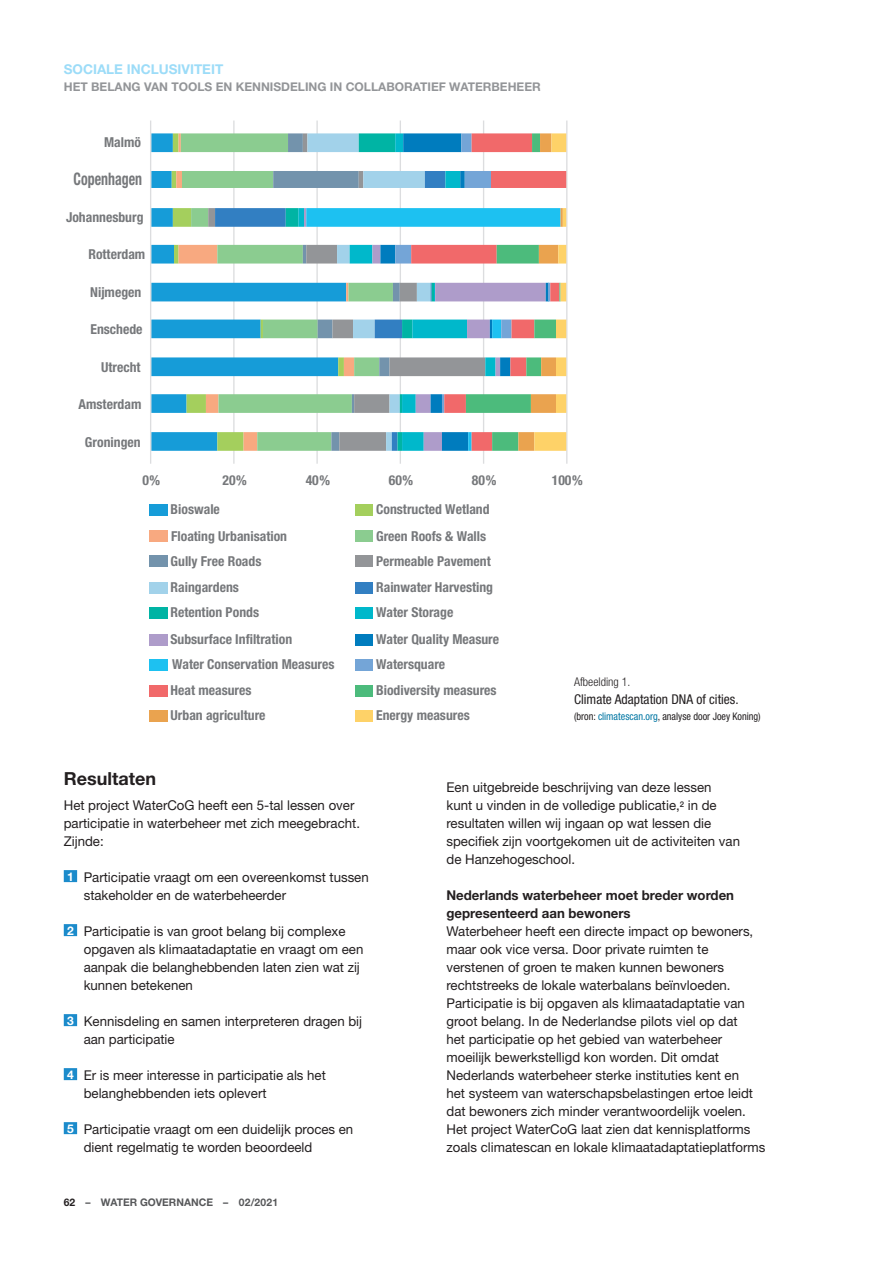
<style>
.page{position:relative;width:893px;height:1263px;background:#fff}
.page>*{position:absolute;margin:0;border:0;box-sizing:border-box;transform-origin:0 0}
.t1{font:700 18px "Helvetica Neue";color:#231f20}
.t2{font:700 condensed 17.25px "Helvetica Neue";color:#76787b;scale:.81 1}
.t3{font:700 condensed 17.1px "Helvetica Neue";color:#76787b}
.t4{font:700 condensed 13.65px/26.2px "Helvetica Neue";color:#76787b}
.t5{font:13.5px/18px "Helvetica Neue";color:#231f20}
.t6{font:700 13.5px/18px "Helvetica Neue";color:#231f20}
.t7{font:condensed 13.5px "Helvetica Neue";color:#231f20}
.t8{font:700 13.5px "Helvetica Neue";color:#9cdcf8}
.t9{font:700 12px "Helvetica Neue";color:#939598}
.t10{font:300 condensed 12px "Helvetica Neue";color:#231f20}
.t11{font:condensed 10.5px "Helvetica Neue";color:#231f20}
.t12{font:700 10.5px "Helvetica Neue";color:#57585a}
.s1{color:#0076a3}
.s2{font-weight:700;font-size:12px;color:#fff}
.s3{color:#231f20}
</style>
<div class="page">
<div style="left:64px;top:870px;width:13px;height:12px;background:#1b8bcb"></div>
<div style="left:64px;top:924px;width:13px;height:12px;background:#1b8bcb"></div>
<div style="left:64px;top:1014px;width:13px;height:12px;background:#1b8bcb"></div>
<div style="left:64px;top:1068px;width:13px;height:12px;background:#1b8bcb"></div>
<div style="left:64px;top:1122px;width:13px;height:12px;background:#1b8bcb"></div>
<hr style="left:233px;top:121px;width:2px;height:343px;background:#dcdddf">
<hr style="left:316px;top:121px;width:2px;height:343px;background:#dcdddf">
<hr style="left:400px;top:121px;width:1px;height:343px;background:#dcdddf">
<hr style="left:483px;top:121px;width:1px;height:343px;background:#dcdddf">
<hr style="left:566px;top:121px;width:1px;height:343px;background:#dcdddf">
<svg style="left:151px;top:133px;width:21px;height:318px"></svg>
<svg style="left:172px;top:133px;width:4px;height:318px"></svg>
<svg style="left:176px;top:133px;width:5px;height:318px"></svg>
<svg style="left:181px;top:133px;width:27px;height:318px"></svg>
<svg style="left:208px;top:133px;width:65px;height:318px"></svg>
<svg style="left:215px;top:171px;width:58px;height:280px"></svg>
<svg style="left:273px;top:133px;width:293px;height:318px"></svg>
<hr style="left:150px;top:121px;width:1px;height:343px;background:#dcdddf">
<div style="left:149px;top:504px;width:19px;height:12px;background:#169cd8"></div>
<div style="left:355px;top:504px;width:18px;height:12px;background:#a4cf5d"></div>
<div style="left:149px;top:531px;width:19px;height:11px;background:#f8a980"></div>
<div style="left:355px;top:531px;width:18px;height:11px;background:#8bcc90"></div>
<div style="left:149px;top:556px;width:19px;height:11px;background:#7393ac"></div>
<div style="left:355px;top:556px;width:18px;height:11px;background:#939598"></div>
<div style="left:149px;top:582px;width:19px;height:11px;background:#a2d2ea"></div>
<div style="left:355px;top:582px;width:18px;height:11px;background:#327fc2"></div>
<div style="left:149px;top:607px;width:19px;height:11px;background:#00b4a4"></div>
<div style="left:355px;top:607px;width:18px;height:11px;background:#00b8cb"></div>
<div style="left:149px;top:634px;width:19px;height:11px;background:#ae9cca"></div>
<div style="left:355px;top:634px;width:18px;height:11px;background:#007cbe"></div>
<div style="left:149px;top:659px;width:19px;height:12px;background:#1dc1f1"></div>
<div style="left:355px;top:659px;width:18px;height:12px;background:#74a5d7"></div>
<div style="left:149px;top:685px;width:19px;height:12px;background:#f1696a"></div>
<div style="left:355px;top:685px;width:18px;height:12px;background:#4cbb7c"></div>
<div style="left:149px;top:710px;width:19px;height:12px;background:#eaa34f"></div>
<div style="left:355px;top:710px;width:18px;height:12px;background:#fed268"></div>
<p class="t8" style="left:64px;top:61px;width:161px">SOCIALE INCLUSIVITEIT</p>
<p class="t9" style="left:64px;top:80px;width:479px">HET BELANG VAN TOOLS EN KENNISDELING IN COLLABORATIEF WATERBEHEER</p>
<p class="t3" style="left:216px;top:81px;width:232px">(Based on data from Climatescan)</p>
<p class="t4" style="left:104px;top:129px;width:38px">Malmö</p>
<p class="t2" style="left:74px;top:169px;width:86px">Copenhagen</p>
<p class="t4" style="left:66px;top:204px;width:79px">Johannesburg</p>
<p class="t4" style="left:88px;top:241px;width:58px">Rotterdam</p>
<p class="t4" style="left:90px;top:279px;width:53px">Nijmegen</p>
<p class="t4" style="left:90px;top:316px;width:54px">Enschede</p>
<p class="t4" style="left:101px;top:354px;width:41px">Utrecht</p>
<p class="t4" style="left:79px;top:390px;width:64px">Amsterdam</p>
<p class="t4" style="left:85px;top:428px;width:57px">Groningen</p>
<p class="t4" style="left:143px;top:467px;width:19px">0%</p>
<p class="t4" style="left:222px;top:467px;width:26px">20%</p>
<p class="t4" style="left:306px;top:467px;width:26px">40%</p>
<p class="t4" style="left:389px;top:467px;width:26px">60%</p>
<p class="t4" style="left:472px;top:467px;width:26px">80%</p>
<p class="t4" style="left:552px;top:467px;width:33px">100%</p>
<p class="t4" style="left:171px;top:496px;width:118px">Bioswale<br>Floating Urbanisation</p>
<p class="t4" style="left:376px;top:496px;width:115px">Constructed Wetland<br>Green Roofs &amp; Walls</p>
<p class="t4" style="left:171px;top:547px;width:92px">Gully Free Roads</p>
<p class="t4" style="left:376px;top:547px;width:116px">Permeable Pavement</p>
<p class="t4" style="left:171px;top:574px;width:70px">Raingardens</p>
<p class="t4" style="left:376px;top:574px;width:118px">Rainwater Harvesting</p>
<p class="t4" style="left:170px;top:598px;width:123px;line-height:27px">Retention Ponds<br>Subsurface Infiltration</p>
<p class="t4" style="left:172px;top:651px;width:164px">Water Conservation Measures</p>
<p class="t4" style="left:376px;top:598px;width:125px;line-height:27px">Water Storage<br>Water Quality Measure</p>
<p class="t4" style="left:376px;top:651px;width:71px">Watersquare</p>
<p class="t4" style="left:171px;top:677px;width:83px">Heat measures</p>
<p class="t4" style="left:376px;top:677px;width:122px">Biodiversity measures</p>
<p class="t4" style="left:171px;top:702px;width:96px">Urban agriculture</p>
<p class="t4" style="left:376px;top:702px;width:95px">Energy measures</p>
<p class="t10" style="left:574px;top:674px;width:58px">Afbeelding 1.</p>
<p class="t7" style="left:574px;top:691px;width:166px">Climate Adaptation DNA of cities.</p>
<p class="t11" style="left:574px;top:710px;width:188px">(bron: <span class="s1">climatescan.org</span>, analyse door Joey Koning)</p>
<h1 class="t1" style="left:64px;top:767px;width:94px">Resultaten</h1>
<p class="t5" style="left:64px;top:796px;width:298px">Het project WaterCoG heeft een 5-tal lessen over participatie in waterbeheer met zich meegebracht.<br>Zijnde:</p>
<p class="t5" style="left:84px;top:868px;width:287px;text-indent:-17px"><span class="s2">1</span> Participatie vraagt om een overeenkomst tussen stakeholder en de waterbeheerder</p>
<p class="t5" style="left:84px;top:922px;width:281px;text-indent:-17px"><span class="s2">2</span> Participatie is van groot belang bij complexe opgaven als klimaatadaptatie en vraagt om een aanpak die belanghebbenden laten zien wat zij kunnen betekenen</p>
<p class="t5" style="left:84px;top:1012px;width:280px;text-indent:-17px"><span class="s2">3</span> Kennisdeling en samen interpreteren dragen bij aan participatie</p>
<p class="t5" style="left:84px;top:1066px;width:244px;text-indent:-17px"><span class="s2">4</span> Er is meer interesse in participatie als het belanghebbenden iets oplevert</p>
<p class="t5" style="left:84px;top:1120px;width:271px;text-indent:-17px"><span class="s2">5</span> Participatie vraagt om een duidelijk proces en dient regelmatig te worden beoordeeld</p>
<p class="t12" style="left:64px;top:1196px;width:216px"><span class="s3">62</span> – WATER GOVERNANCE – 02/2021</p>
<p class="t5" style="left:446px;top:778px;width:295px">Een uitgebreide beschrijving van deze lessen kunt u vinden in de volledige publicatie,<sup>2</sup> in de resultaten willen wij ingaan op wat lessen die specifiek zijn voortgekomen uit de activiteiten van de Hanzehogeschool.</p>
<p class="t6" style="left:446px;top:886px;width:289px">Nederlands waterbeheer moet breder worden gepresenteerd aan bewoners</p>
<p class="t5" style="left:446px;top:922px;width:320px">Waterbeheer heeft een directe impact op bewoners, maar ook vice versa. Door private ruimten te verstenen of groen te maken kunnen bewoners rechtstreeks de lokale waterbalans beïnvloeden.<br>Participatie is bij opgaven als klimaatadaptatie van groot belang. In de Nederlandse pilots viel op dat<br>het participatie op het gebied van waterbeheer moeilijk bewerkstelligd kon worden. Dit omdat Nederlands waterbeheer sterke instituties kent en<br>het systeem van waterschapsbelastingen ertoe leidt dat bewoners zich minder verantwoordelijk voelen.<br>Het project WaterCoG laat zien dat kennisplatforms zoals climatescan en lokale klimaatadaptatieplatforms</p>
</div>
